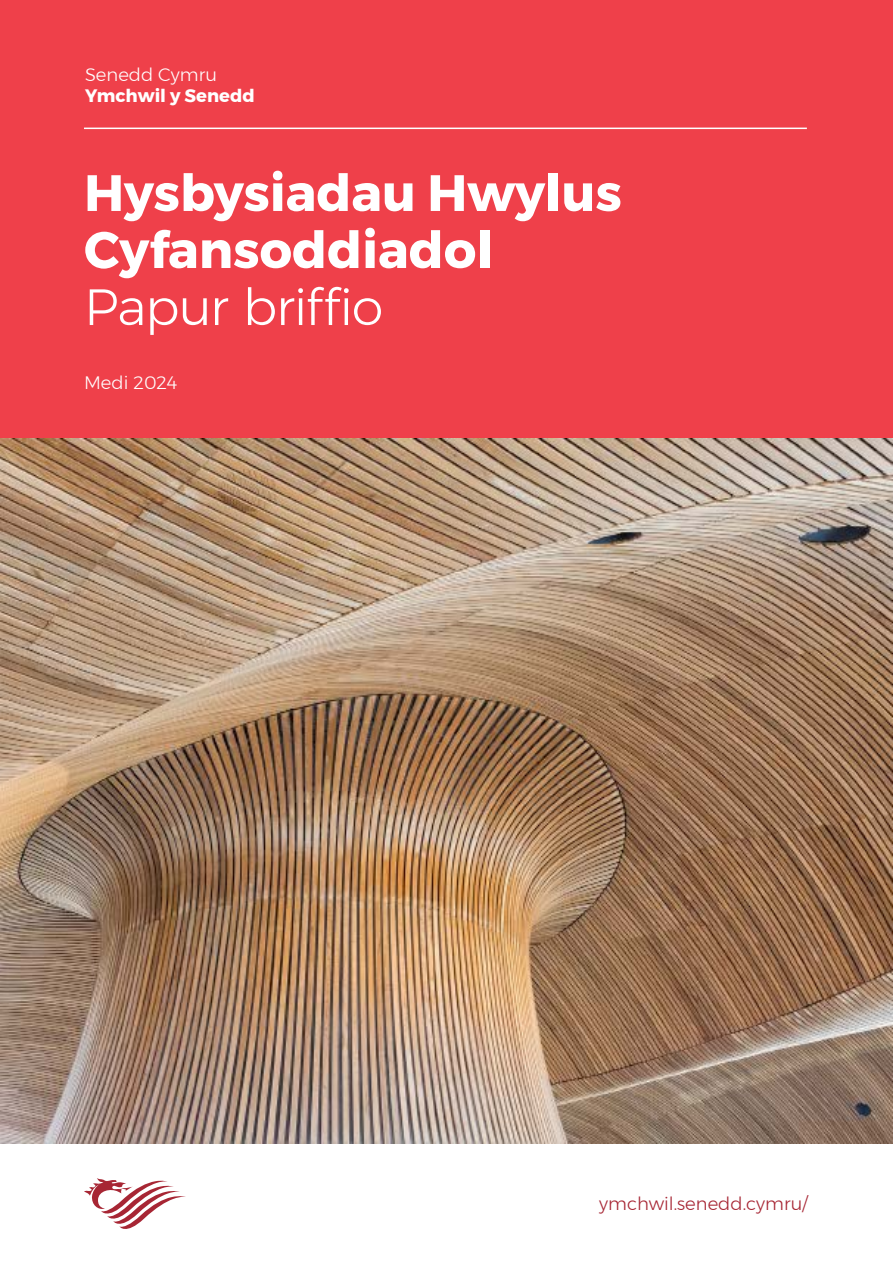
<style>
.page{position:relative;width:893px;height:1263px;background:#fff}
.page>*{position:absolute;margin:0;border:0;box-sizing:border-box;transform-origin:0 0}
.t1{font:700 51px/57px "Montserrat";color:#fff}
.t2{font:300 51px "Montserrat";letter-spacing:-.02em;color:#fff}
.t3{font:300 18px "Montserrat";color:#a72634}
.t4{font:300 18px "Montserrat";color:#fff}
.t5{font:700 18px "Montserrat";color:#fff}
</style>
<div class="page">
<div style="left:0;top:0;width:893px;height:1144px;background:#ef404a"></div>
<svg style="left:84px;top:1178px;width:102px;height:51px"></svg>
<img style="left:0;top:438px;width:893px;height:706px">
<hr style="left:84px;top:128px;width:723px;height:1px;background:#fff">
<p class="t4" style="left:85px;top:61px;width:133px">Senedd Cymru</p>
<p class="t5" style="left:85px;top:81px;width:171px">Ymchwil y Senedd</p>
<p class="t1" style="left:84px;top:164px;width:539px">Hysbysiadau Hwylus<br>Cyfansoddiadol</p>
<p class="t2" style="left:84px;top:269px;width:301px">Papur briffio</p>
<p class="t4" style="left:84px;top:369px;width:95px">Medi 2024</p>
<p class="t3" style="left:599px;top:1190px;width:210px">ymchwil.senedd.cymru/</p>
</div>
